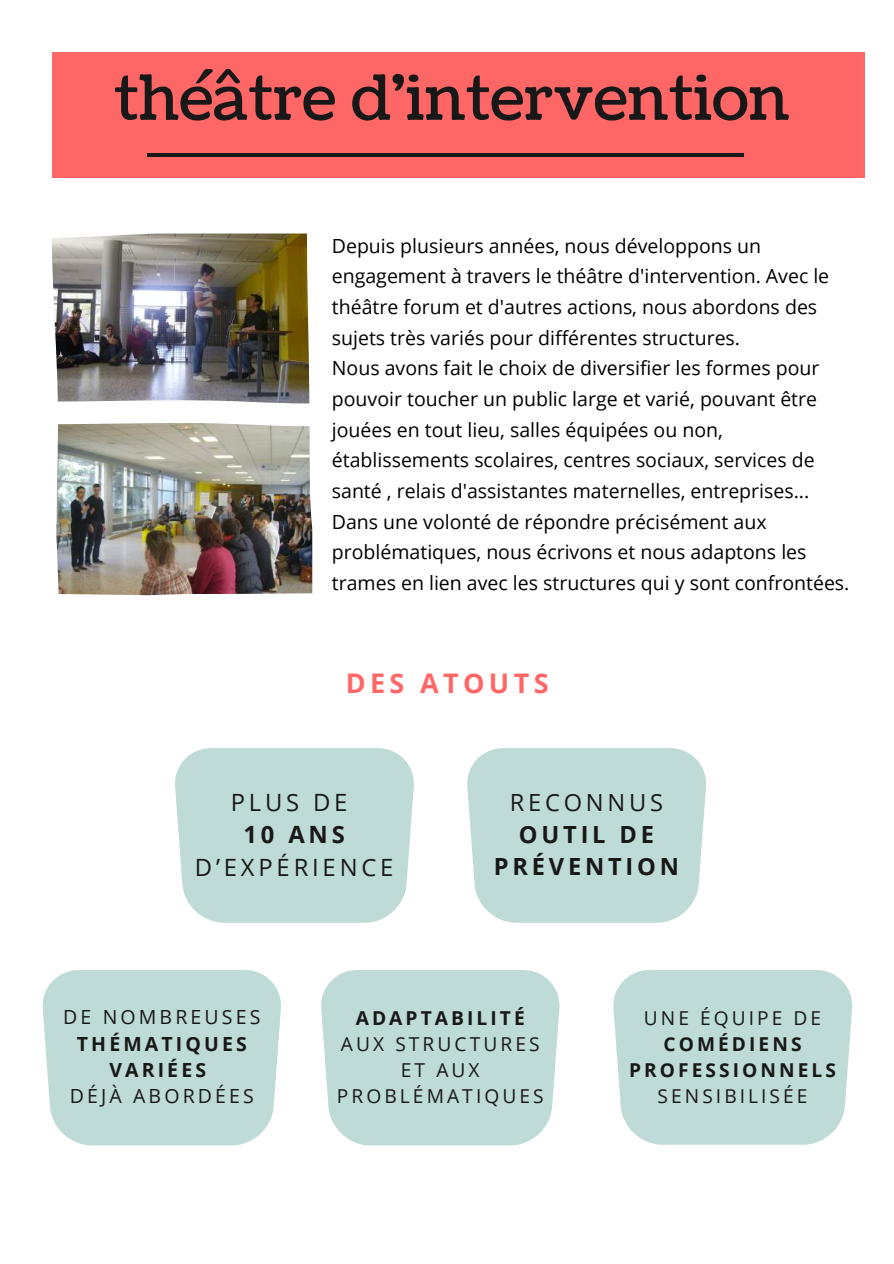
<style>
.page{position:relative;width:894px;height:1264px;background:#fff}
.page>*{position:absolute;margin:0;border:0;box-sizing:border-box;transform-origin:0 0}
.t1{font:62.1px "Coustard";color:#181818}
.t2{font:700 27px "Open Sans";letter-spacing:.16em;color:#ff6767}
.t3{font:23.85px "Open Sans";letter-spacing:.16em;color:#181818}
.t4{font:700 23.85px "Open Sans";color:#181818}
.t5{font:700 23.7px/32px "Open Sans";letter-spacing:.16em;color:#181818;text-align:center}
.t6{font:23.7px "Open Sans";letter-spacing:.16em;color:#181818}
.t7{font:19.5px/30.6px "Open Sans";color:#000}
.t8{font:19.5px "Open Sans";letter-spacing:.16em;color:#181818}
.t9{font:700 19.5px/26.4px "Open Sans";letter-spacing:.16em;color:#181818;text-align:center}
.t10{font:19.2px/26px "Open Sans";letter-spacing:.16em;color:#181818;text-align:center}
.t11{font:700 19.2px "Open Sans";letter-spacing:.16em;color:#181818}
.t12{font:19.05px "Open Sans";letter-spacing:.16em;color:#181818}
.t13{font:700 19.05px/26px "Open Sans";letter-spacing:.16em;color:#181818;text-align:center}
</style>
<div class="page">
<div style="left:52px;top:52px;width:812px;height:125px;background:#ff6767"></div>
<hr style="left:147px;top:154px;width:596px;height:3px;background:#181818">
<div style="left:175px;top:748px;width:239px;height:174px;background:#bedbd7"></div>
<div style="left:42px;top:970px;width:239px;height:175px;background:#bedbd7"></div>
<div style="left:321px;top:970px;width:239px;height:175px;background:#bedbd7"></div>
<svg style="left:613px;top:970px;width:240px;height:174px;background:#c2ddd9"></svg>
<div style="left:467px;top:748px;width:239px;height:174px;background:#bedbd7"></div>
<img style="left:52px;top:233px;width:257px;height:170px">
<img style="left:56px;top:423px;width:256px;height:172px">
<h1 class="t1" style="left:114px;top:56px;width:677px">théâtre d'intervention</h1>
<p class="t7" style="left:332px;top:230px;width:519px">Depuis plusieurs années, nous développons un engagement à travers le théâtre d'intervention. Avec le théâtre forum et d'autres actions, nous abordons des sujets très variés pour différentes structures.<br>Nous avons fait le choix de diversifier les formes pour pouvoir toucher un public large et varié, pouvant être jouées en tout lieu, salles équipées ou non, établissements scolaires, centres sociaux, services de santé , relais d'assistantes maternelles, entreprises...<br>Dans une volonté de répondre précisément aux problématiques, nous écrivons et nous adaptons les trames en lien avec les structures qui y sont confrontées.</p>
<h2 class="t2" style="left:346px;top:664px;width:204px">DES ATOUTS</h2>
<p class="t3" style="left:231px;top:785px;width:118px">PLUS DE</p>
<p class="t4" style="left:243px;top:818px;width:103px">10 ANS</p>
<p class="t3" style="left:195px;top:850px;width:200px">D’EXPÉRIENCE</p>
<p class="t6" style="left:509px;top:786px;width:155px">RECONNUS</p>
<p class="t5" style="left:493px;top:818px;width:187px">OUTIL DE<br>PRÉVENTION</p>
<p class="t8" style="left:63px;top:1003px;width:198px">DE NOMBREUSES</p>
<p class="t9" style="left:77px;top:1029px;width:171px">THÉMATIQUES<br>VARIÉES</p>
<p class="t8" style="left:70px;top:1082px;width:185px">DÉJÀ ABORDÉES</p>
<p class="t11" style="left:355px;top:1004px;width:171px">ADAPTABILITÉ</p>
<p class="t10" style="left:337px;top:1030px;width:208px">AUX STRUCTURES<br>ET AUX<br>PROBLÉMATIQUES</p>
<p class="t12" style="left:643px;top:1004px;width:179px">UNE ÉQUIPE DE</p>
<p class="t13" style="left:629px;top:1030px;width:208px">COMÉDIENS<br>PROFESSIONNELS</p>
<p class="t12" style="left:657px;top:1082px;width:151px">SENSIBILISÉE</p>
</div>
